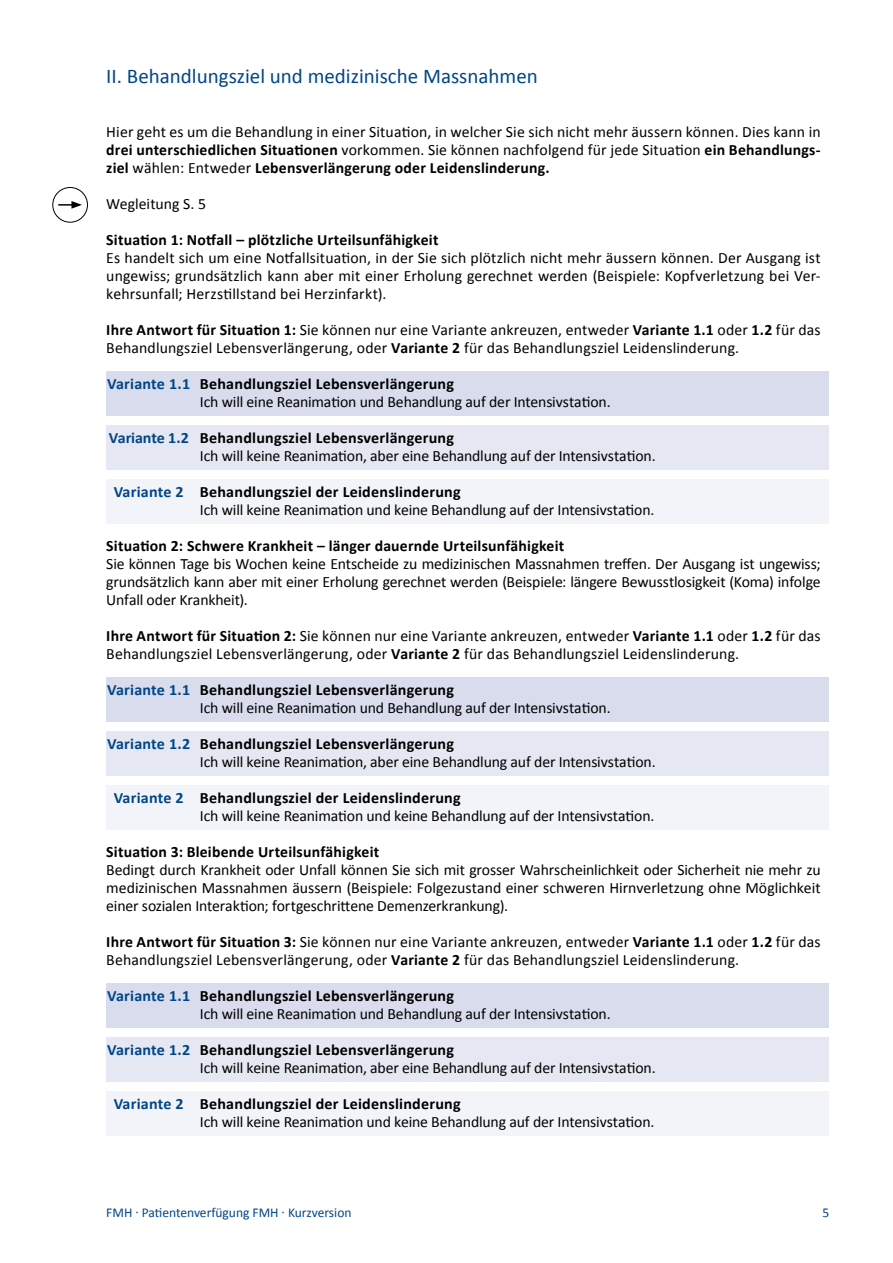
<style>
.page{position:relative;width:893px;height:1263px;background:#fff}
.page>*{position:absolute;margin:0;border:0;box-sizing:border-box;transform-origin:0 0}
.SBR_H2_14{font:21px "Calibri";color:#004687}
.SBR_Option_Kasten_Zeile1_10{font:15.75px/18px "Calibri";letter-spacing:.005em;color:#000}
.SBR_Option_Kasten_Zeile1_5{font:15.75px/18px "Calibri";letter-spacing:-.01em;color:#000}
.SBR_Option_Kasten_Zeile1_15{font:15.75px/18px "Calibri";letter-spacing:-.01em;color:#000}
.SBR_H3_10_5Bold-LW10{font:700 15.75px "Calibri";letter-spacing:.015em;color:#000}
.t1{font:13.5px "Calibri";color:#004687}
.s1{font-weight:700}
.s2{font-weight:700;color:#004687}
</style>
<div class="page">
<div style="left:52px;top:187px;width:36px;height:36px;border:1px solid #000;border-radius:50%"></div>
<svg style="left:58px;top:201px;width:24px;height:8px"></svg>
<div style="left:106px;top:371px;width:723px;height:44px;background:#d8dced"></div>
<div style="left:106px;top:425px;width:723px;height:44px;background:#e5e8f3"></div>
<div style="left:106px;top:479px;width:723px;height:44px;background:#f2f4f9"></div>
<div style="left:106px;top:677px;width:723px;height:44px;background:#d8dced"></div>
<div style="left:106px;top:731px;width:723px;height:44px;background:#e5e8f3"></div>
<div style="left:106px;top:785px;width:723px;height:44px;background:#f2f4f9"></div>
<div style="left:106px;top:983px;width:723px;height:44px;background:#d8dced"></div>
<div style="left:106px;top:1037px;width:723px;height:44px;background:#e5e8f3"></div>
<div style="left:106px;top:1091px;width:723px;height:44px;background:#f2f4f9"></div>
<h2 class="SBR_H2_14" style="left:106px;top:61px;width:433px">II. Behandlungsziel und medizinische Massnahmen</h2>
<p class="SBR_Option_Kasten_Zeile1_10" style="left:106px;top:122px;width:716px;text-align:justify">Hier geht es um die Behandlung in einer Situation, in welcher Sie sich nicht mehr äussern können. Dies kann in <span class="s1">drei unterschiedlichen Situationen</span> vorkommen. Sie können nachfolgend für jede Situation <span class="s1">ein Behandlungs&shy;ziel</span> wählen: Entweder <span class="s1">Lebensverlängerung oder Leidenslinderung.</span></p>
<p class="SBR_Option_Kasten_Zeile1_10" style="left:106px;top:194px;width:101px">Wegleitung S. 5</p>
<h3 class="SBR_H3_10_5Bold-LW10" style="left:106px;top:228px;width:334px">Situation 1: Notfall – plötzliche Urteilsunfähigkeit</h3>
<p class="SBR_Option_Kasten_Zeile1_10" style="left:106px;top:248px;width:716px;text-align:justify">Es handelt sich um eine Notfallsituation, in der Sie sich plötzlich nicht mehr äussern können. Der Ausgang ist ungewiss; grundsätzlich kann aber mit einer Erholung gerechnet werden (Beispiele: Kopfverletzung bei Ver&shy;kehrsunfall; Herzstillstand bei Herzinfarkt).</p>
<p class="SBR_Option_Kasten_Zeile1_10" style="left:106px;top:320px;width:716px"><span class="s1">Ihre Antwort für Situation 1:</span> Sie können nur eine Variante ankreuzen, entweder <span class="s1">Variante 1.1</span> oder <span class="s1">1.2</span> für das<br>Behandlungsziel Lebensverlängerung, oder <span class="s1">Variante 2</span> für das Behandlungsziel Leidenslinderung.</p>
<p class="SBR_Option_Kasten_Zeile1_15" style="left:200px;top:374px;width:412px;text-indent:-93px"><span class="s2">Variante 1.1</span> <span class="s1">Behandlungsziel Lebensverlängerung<br></span>Ich will eine Reanimation und Behandlung auf der Intensivstation.</p>
<p class="SBR_Option_Kasten_Zeile1_10" style="left:200px;top:428px;width:457px;text-indent:-91px"><span class="s2">Variante 1.2</span> <span class="s1">Behandlungsziel Lebensverlängerung<br></span>Ich will keine Reanimation, aber eine Behandlung auf der Intensivstation.</p>
<p class="SBR_Option_Kasten_Zeile1_5" style="left:200px;top:482px;width:456px;text-indent:-86px"><span class="s2">Variante 2</span> <span class="s1">Behandlungsziel der Leidenslinderung<br></span>Ich will keine Reanimation und keine Behandlung auf der Intensivstation.</p>
<h3 class="SBR_H3_10_5Bold-LW10" style="left:106px;top:534px;width:459px">Situation 2: Schwere Krankheit – länger dauernde Urteilsunfähigkeit</h3>
<p class="SBR_Option_Kasten_Zeile1_10" style="left:106px;top:554px;width:716px;text-align:justify">Sie können Tage bis Wochen keine Entscheide zu medizinischen Massnahmen treffen. Der Ausgang ist ungewiss; grundsätzlich kann aber mit einer Erholung gerechnet werden (Beispiele: längere Bewusstlosigkeit (Koma) infolge Unfall oder Krankheit).</p>
<p class="SBR_Option_Kasten_Zeile1_10" style="left:106px;top:626px;width:716px"><span class="s1">Ihre Antwort für Situation 2:</span> Sie können nur eine Variante ankreuzen, entweder <span class="s1">Variante 1.1</span> oder <span class="s1">1.2</span> für das<br>Behandlungsziel Lebensverlängerung, oder <span class="s1">Variante 2</span> für das Behandlungsziel Leidenslinderung.</p>
<p class="SBR_Option_Kasten_Zeile1_15" style="left:200px;top:680px;width:412px;text-indent:-93px"><span class="s2">Variante 1.1</span> <span class="s1">Behandlungsziel Lebensverlängerung<br></span>Ich will eine Reanimation und Behandlung auf der Intensivstation.</p>
<p class="SBR_Option_Kasten_Zeile1_10" style="left:200px;top:734px;width:457px;text-indent:-93px"><span class="s2">Variante 1.2</span> <span class="s1">Behandlungsziel Lebensverlängerung<br></span>Ich will keine Reanimation, aber eine Behandlung auf der Intensivstation.</p>
<p class="SBR_Option_Kasten_Zeile1_5" style="left:200px;top:788px;width:456px;text-indent:-86px"><span class="s2">Variante 2</span> <span class="s1">Behandlungsziel der Leidenslinderung<br></span>Ich will keine Reanimation und keine Behandlung auf der Intensivstation.</p>
<h3 class="SBR_H3_10_5Bold-LW10" style="left:106px;top:840px;width:274px">Situation 3: Bleibende Urteilsunfähigkeit</h3>
<p class="SBR_Option_Kasten_Zeile1_10" style="left:106px;top:860px;width:716px;text-align:justify">Bedingt durch Krankheit oder Unfall können Sie sich mit grosser Wahrscheinlichkeit oder Sicherheit nie mehr zu medizinischen Massnahmen äussern (Beispiele: Folgezustand einer schweren Hirnverletzung ohne Möglichkeit einer sozialen Interaktion; fortgeschrittene Demenzerkrankung).</p>
<p class="SBR_Option_Kasten_Zeile1_10" style="left:106px;top:932px;width:716px"><span class="s1">Ihre Antwort für Situation 3:</span> Sie können nur eine Variante ankreuzen, entweder <span class="s1">Variante 1.1</span> oder <span class="s1">1.2</span> für das<br>Behandlungsziel Lebensverlängerung, oder <span class="s1">Variante 2</span> für das Behandlungsziel Leidenslinderung.</p>
<p class="SBR_Option_Kasten_Zeile1_15" style="left:200px;top:986px;width:412px;text-indent:-93px"><span class="s2">Variante 1.1</span> <span class="s1">Behandlungsziel Lebensverlängerung<br></span>Ich will eine Reanimation und Behandlung auf der Intensivstation.</p>
<p class="SBR_Option_Kasten_Zeile1_10" style="left:200px;top:1040px;width:457px;text-indent:-93px"><span class="s2">Variante 1.2</span> <span class="s1">Behandlungsziel Lebensverlängerung<br></span>Ich will keine Reanimation, aber eine Behandlung auf der Intensivstation.</p>
<p class="SBR_Option_Kasten_Zeile1_5" style="left:200px;top:1094px;width:456px;text-indent:-86px"><span class="s2">Variante 2</span> <span class="s1">Behandlungsziel der Leidenslinderung<br></span>Ich will keine Reanimation und keine Behandlung auf der Intensivstation.</p>
<p class="t1" style="left:106px;top:1203px;width:247px">FMH · Patientenverfügung FMH · Kurzversion</p>
<p class="t1" style="left:822px;top:1203px;width:8px">5</p>
</div>
